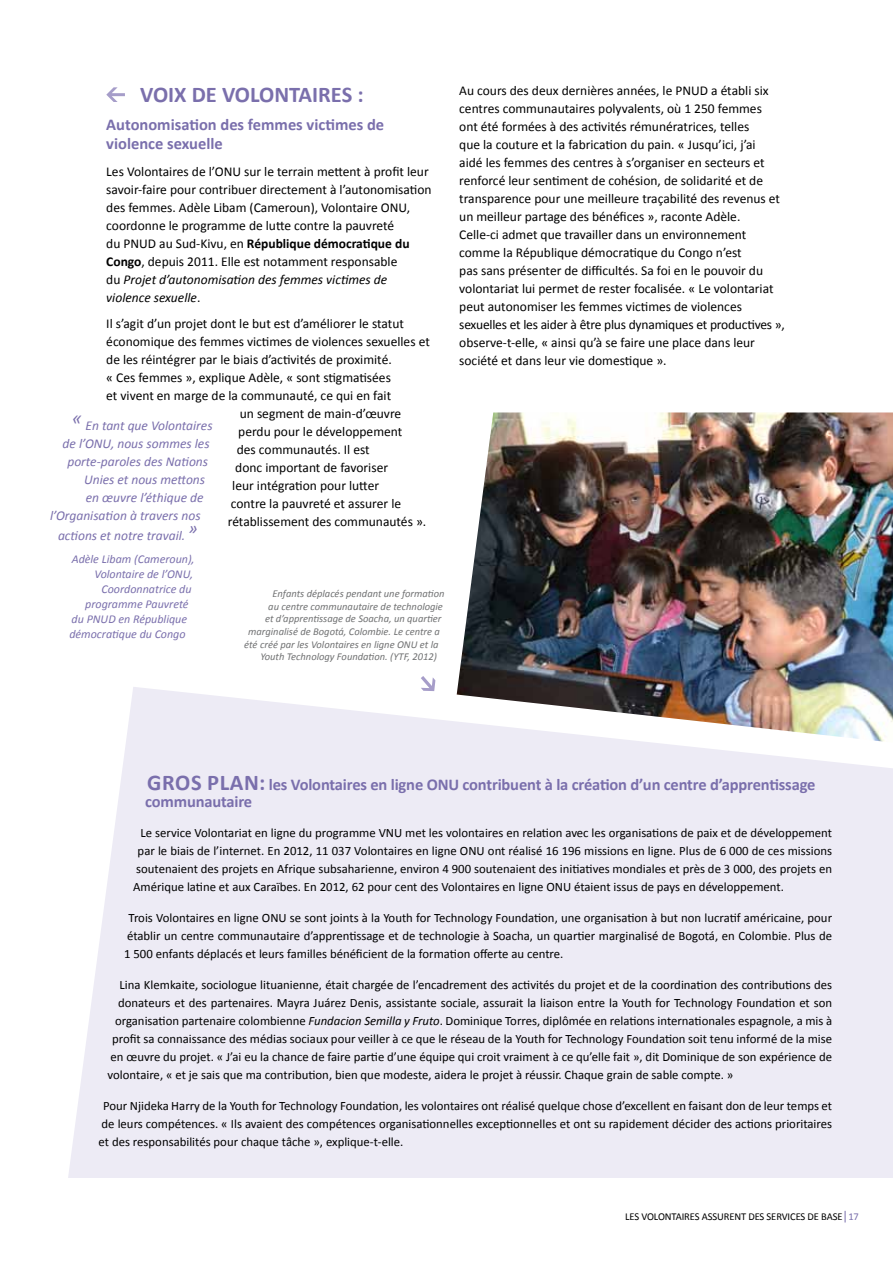
<style>
.page{position:relative;width:893px;height:1263px;background:#fff}
.page>*{position:absolute;margin:0;border:0;box-sizing:border-box;transform-origin:0 0}
.t1{font:700 22.5px "Calibri";color:#7a6fac}
.t2{font:700 16.5px/19.5px "Calibri";letter-spacing:-.01em;color:#7a6fac}
.t3{font:13.5px/18px "Calibri";color:#000}
.t4{font:italic 13.5px "Calibri";color:#7a6fac}
.t5{font:12.75px/18px "Calibri";color:#000;text-align:justify}
.t6{font:italic 12px "Calibri";color:#7a6fac}
.t7{font:italic 10.5px "Calibri";color:#707172}
.t8{font:10.5px "Calibri";letter-spacing:-.01em;color:#000}
.s1{font-weight:700}
.s2{font-style:italic}
.s3{font-size:22.5px}
.s4{color:#7a6fac}
</style>
<div class="page">
<img style="left:457px;top:412px;width:436px;height:275px">
<svg style="left:421px;top:676px;width:14px;height:11px"></svg>
<svg style="left:106px;top:87px;width:19px;height:15px"></svg>
<svg style="left:68px;top:687px;width:825px;height:491px;background:#ebe9f1"></svg>
<h1 class="t1" style="left:140px;top:80px;width:225px">VOIX DE VOLONTAIRES :</h1>
<p class="t2" style="left:106px;top:114px;width:279px">Autonomisation des femmes victimes de violence sexuelle</p>
<p class="t3" style="left:106px;top:162px;width:327px">Les Volontaires de l’ONU sur le terrain mettent à profit leur savoir-faire pour contribuer directement à l’autonomisation des femmes. Adèle Libam (Cameroun), Volontaire ONU, coordonne le programme de lutte contre la pauvreté<br>du PNUD au Sud-Kivu, en <span class="s1">République démocratique du Congo</span>, depuis 2011. Elle est notamment responsable<br>du <span class="s2">Projet d’autonomisation des femmes victimes de violence sexuelle</span>.</p>
<p class="t3" style="left:106px;top:314px;width:299px">Il s’agit d’un projet dont le but est d’améliorer le statut</p>
<p class="t3" style="left:106px;top:332px;width:325px">économique des femmes victimes de violences sexuelles et</p>
<p class="t3" style="left:106px;top:350px;width:287px">de les réintégrer par le biais d’activités de proximité.</p>
<p class="t3" style="left:106px;top:368px;width:286px">« Ces femmes », explique Adèle, « sont stigmatisées</p>
<p class="t3" style="left:106px;top:386px;width:286px">et vivent en marge de la communauté, ce qui en fait</p>
<p class="t3" style="left:240px;top:404px;width:163px">un segment de main-d’œuvre</p>
<p class="t3" style="left:238px;top:422px;width:166px">perdu pour le développement</p>
<p class="t3" style="left:237px;top:440px;width:134px">des communautés. Il est</p>
<p class="t3" style="left:235px;top:458px;width:154px">donc important de favoriser</p>
<p class="t3" style="left:232px;top:476px;width:148px">leur intégration pour lutter</p>
<p class="t3" style="left:231px;top:494px;width:172px">contre la pauvreté et assurer le</p>
<p class="t3" style="left:228px;top:512px;width:200px">rétablissement des communautés ».</p>
<p class="t4" style="left:72px;top:417px;width:142px"><sup>«</sup> En tant que Volontaires</p>
<p class="t4" style="left:63px;top:435px;width:149px">de l’ONU, nous sommes les</p>
<p class="t4" style="left:67px;top:453px;width:142px">porte-paroles des Nations</p>
<p class="t4" style="left:84px;top:471px;width:123px">Unies et nous mettons</p>
<p class="t4" style="left:86px;top:489px;width:119px">en œuvre l’éthique de</p>
<p class="t4" style="left:50px;top:507px;width:152px">l’Organisation à travers nos</p>
<p class="t4" style="left:58px;top:527px;width:141px">actions et notre travail. <sup>»</sup></p>
<p class="t6" style="left:72px;top:551px;width:124px">Adèle Libam (Cameroun),</p>
<p class="t6" style="left:94px;top:566px;width:100px">Volontaire de l’ONU,</p>
<p class="t6" style="left:102px;top:581px;width:92px">Coordonnatrice du</p>
<p class="t6" style="left:85px;top:596px;width:105px">programme Pauvreté</p>
<p class="t6" style="left:72px;top:611px;width:117px">du PNUD en République</p>
<p class="t6" style="left:69px;top:626px;width:118px">démocratique du Congo</p>
<p class="t7" style="left:273px;top:587px;width:173px">Enfants déplacés pendant une formation</p>
<p class="t7" style="left:268px;top:600px;width:176px">au centre communautaire de technologie</p>
<p class="t7" style="left:265px;top:612px;width:178px">et d’apprentissage de Soacha, un quartier</p>
<p class="t7" style="left:248px;top:625px;width:193px">marginalisé de Bogotá, Colombie. Le centre a</p>
<p class="t7" style="left:244px;top:638px;width:196px">été créé par les Volontaires en ligne ONU et la</p>
<p class="t7" style="left:260px;top:650px;width:178px">Youth Technology Foundation. (YTF, 2012)</p>
<p class="t3" style="left:459px;top:81px;width:327px">Au cours des deux dernières années, le PNUD a établi six centres communautaires polyvalents, où 1 250 femmes<br>ont été formées à des activités rémunératrices, telles<br>que la couture et la fabrication du pain. « Jusqu’ici, j’ai<br>aidé les femmes des centres à s’organiser en secteurs et renforcé leur sentiment de cohésion, de solidarité et de transparence pour une meilleure traçabilité des revenus et un meilleur partage des bénéfices », raconte Adèle.<br>Celle-ci admet que travailler dans un environnement comme la République démocratique du Congo n’est<br>pas sans présenter de difficultés. Sa foi en le pouvoir du volontariat lui permet de rester focalisée. « Le volontariat peut autonomiser les femmes victimes de violences sexuelles et les aider à être plus dynamiques et productives », observe-t-elle, « ainsi qu’à se faire une place dans leur société et dans leur vie domestique ».</p>
<p class="t2" style="left:145px;top:776px;width:672px;line-height:16.5px"><span class="s3">GROS PLAN:</span> les Volontaires en ligne ON U contribuent à la création d’un centre d’apprentissage communautaire</p>
<p class="t5" style="left:141px;top:823px;width:693px">Le service Volontariat en ligne du programme VNU met les volontaires en relation avec les organisations de paix et de développement</p>
<p class="t5" style="left:138px;top:841px;width:696px">par le biais de l’internet. En 2012, 11 037 Volontaires en ligne ONU ont réalisé 16 196 missions en ligne. Plus de 6 000 de ces missions</p>
<p class="t5" style="left:136px;top:859px;width:697px">soutenaient des projets en Afrique subsaharienne, environ 4 900 soutenaient des initiatives mondiales et près de 3 000, des projets en</p>
<p class="t5" style="left:133px;top:877px;width:652px">Amérique latine et aux Caraïbes. En 2012, 62 pour cent des Volontaires en ligne ONU étaient issus de pays en développement.</p>
<p class="t5" style="left:124px;top:908px;width:710px;text-indent:5px">Trois Volontaires en ligne ONU se sont joints à la Youth for Technology Foundation, une organisation à but non lucratif américaine, pour établir un centre communautaire d’apprentissage et de technologie à Soacha, un quartier marginalisé de Bogotá, en Colombie. Plus de 1 500 enfants déplacés et leurs familles bénéficient de la formation offerte au centre.</p>
<p class="t5" style="left:120px;top:975px;width:714px">Lina Klemkaite, sociologue lituanienne, était chargée de l’encadrement des activités du projet et de la coordination des contributions des</p>
<p class="t5" style="left:118px;top:993px;width:715px">donateurs et des partenaires. Mayra Juárez Denis, assistante sociale, assurait la liaison entre la Youth for Technology Foundation et son</p>
<p class="t5" style="left:115px;top:1011px;width:718px">organisation partenaire colombienne <span class="s2">Fundacion Semilla y Fruto</span>. Dominique Torres, diplômée en relations internationales espagnole, a mis à</p>
<p class="t5" style="left:112px;top:1029px;width:721px">profit sa connaissance des médias sociaux pour veiller à ce que le réseau de la Youth for Technology Foundation soit tenu informé de la mise</p>
<p class="t5" style="left:111px;top:1047px;width:723px">en œuvre du projet. « J’ai eu la chance de faire partie d’une équipe qui croit vraiment à ce qu’elle fait », dit Dominique de son expérience de</p>
<p class="t5" style="left:108px;top:1065px;width:627px">volontaire, « et je sais que ma contribution, bien que modeste, aidera le projet à réussir. Chaque grain de sable compte. »</p>
<p class="t5" style="left:99px;top:1096px;width:735px;text-indent:5px">Pour Njideka Harry de la Youth for Technology Foundation, les volontaires ont réalisé quelque chose d’excellent en faisant don de leur temps et de leurs compétences. « Ils avaient des compétences organisationnelles exceptionnelles et ont su rapidement décider des actions prioritaires et des responsabilités pour chaque tâche », explique-t-elle.</p>
<p class="t8" style="left:625px;top:1210px;width:235px">LES VOLONTAIRES ASSURENT DES SERVICES DE BASE <span class="s4">17</span></p>
</div>
